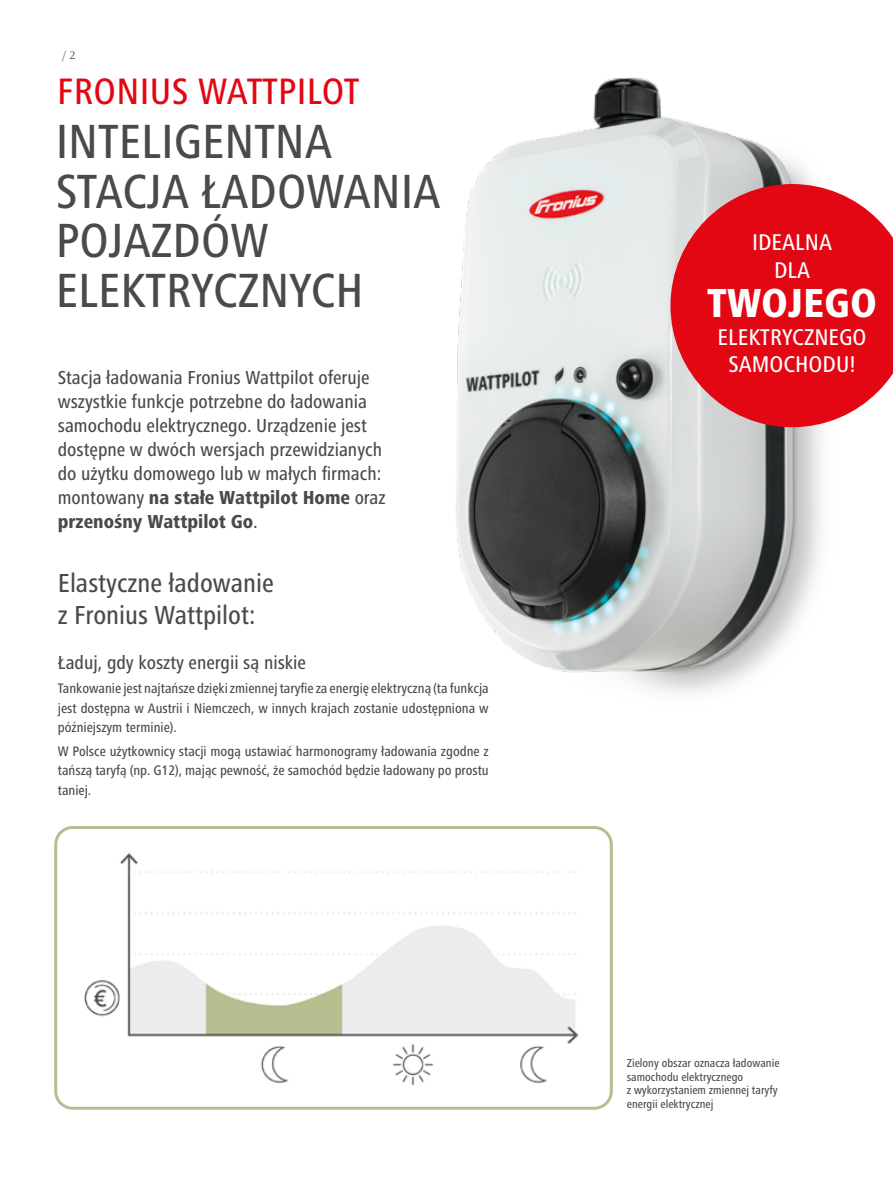
<style>
.page{position:relative;width:893px;height:1191px;background:#fff}
.page>*{position:absolute;margin:0;border:0;box-sizing:border-box;transform-origin:0 0}
.t1{font:500 condensed 49.65px/49.5px "Frutiger Next LTW1 G";color:#4a4a49}
.t2{font:800 condensed 42px "Frutiger Next LTW1 G";color:#fff}
.t3{font:500 condensed 38.1px "Frutiger Next LTW1 G";letter-spacing:.01em;color:#e30613}
.t4{font:500 condensed 27px/32.4px "Frutiger Next LTW1 G";color:#4a4a49}
.t5{font:500 condensed 23.55px/27.6px "Frutiger Next LTW1 G";color:#fff;text-align:center}
.t6{font:500 condensed 19.5px/24px "Frutiger Next LTW1 G";color:#4a4a49}
.t7{font:500 condensed 14.25px/19.5px "Frutiger Next LTW1 G";color:#4a4a49;text-align:justify}
.t8{font:500 condensed 12px/13.5px "Frutiger Next LTW1 G";color:#4a4a49}
.t9{font:12px "Celeste Offc Pro";color:#4a4a49}
.s1{font-weight:800}
</style>
<div class="page">
<div style="left:54px;top:826px;width:559px;height:283px;border:3px solid #b6be91;border-radius:17px"></div>
<img style="left:456px;top:77px;width:365px;height:616px">
<svg style="left:670px;top:184px;width:223px;height:243px;background:#e32e39"></svg>
<img style="left:84px;top:853px;width:495px;height:233px">
<p class="t9" style="left:63px;top:48px;width:15px">/ 2</p>
<h3 class="t3" style="left:57px;top:70px;width:304px">FRONIUS WATTPILOT</h3>
<h1 class="t1" style="left:56px;top:117px;width:387px">INTELIGENTNA<br>STACJA ŁADOWANIA<br>POJAZDÓW<br>ELEKTRYCZNYCH</h1>
<p class="t6" style="left:58px;top:365px;width:329px">Stacja ładowania Fronius Wattpilot oferuje wszystkie funkcje potrzebne do ładowania samochodu elektrycznego. Urządzenie jest dostępne w dwóch wersjach przewidzianych do użytku domowego lub w małych firmach: montowany <span class="s1">na stałe Wattpilot Home</span> oraz <span class="s1">przenośny Wattpilot Go</span>.</p>
<h3 class="t4" style="left:58px;top:566px;width:217px">Elastyczne ładowanie z Fronius Wattpilot:</h3>
<h3 class="t6" style="left:58px;top:651px;width:250px">Ładuj, gdy koszty energii są niskie</h3>
<p class="t7" style="left:58px;top:678px;width:432px">Tankowanie jest najtańsze dzięki zmiennej taryfie za energię elektryczną (ta funkcja jest dostępna w Austrii i Niemczech, w innych krajach zostanie udostępniona w późniejszym terminie).</p>
<p class="t7" style="left:58px;top:741px;width:432px">W Polsce użytkownicy stacji mogą ustawiać harmonogramy ładowania zgodne z tańszą taryfą (np. G12), mając pewność, że samochód będzie ładowany po prostu taniej.</p>
<h3 class="t5" style="left:752px;top:229px;width:81px">IDEALNA<br>DLA</h3>
<h2 class="t2" style="left:707px;top:279px;width:172px">TWOJEGO</h2>
<h3 class="t5" style="left:717px;top:323px;width:151px">ELEKTRYCZNEGO<br>SAMOCHODU!</h3>
<p class="t8" style="left:627px;top:1056px;width:154px">Zielony obszar oznacza ładowanie samochodu elektrycznego<br>z wykorzystaniem zmiennej taryfy energii elektrycznej</p>
</div>
